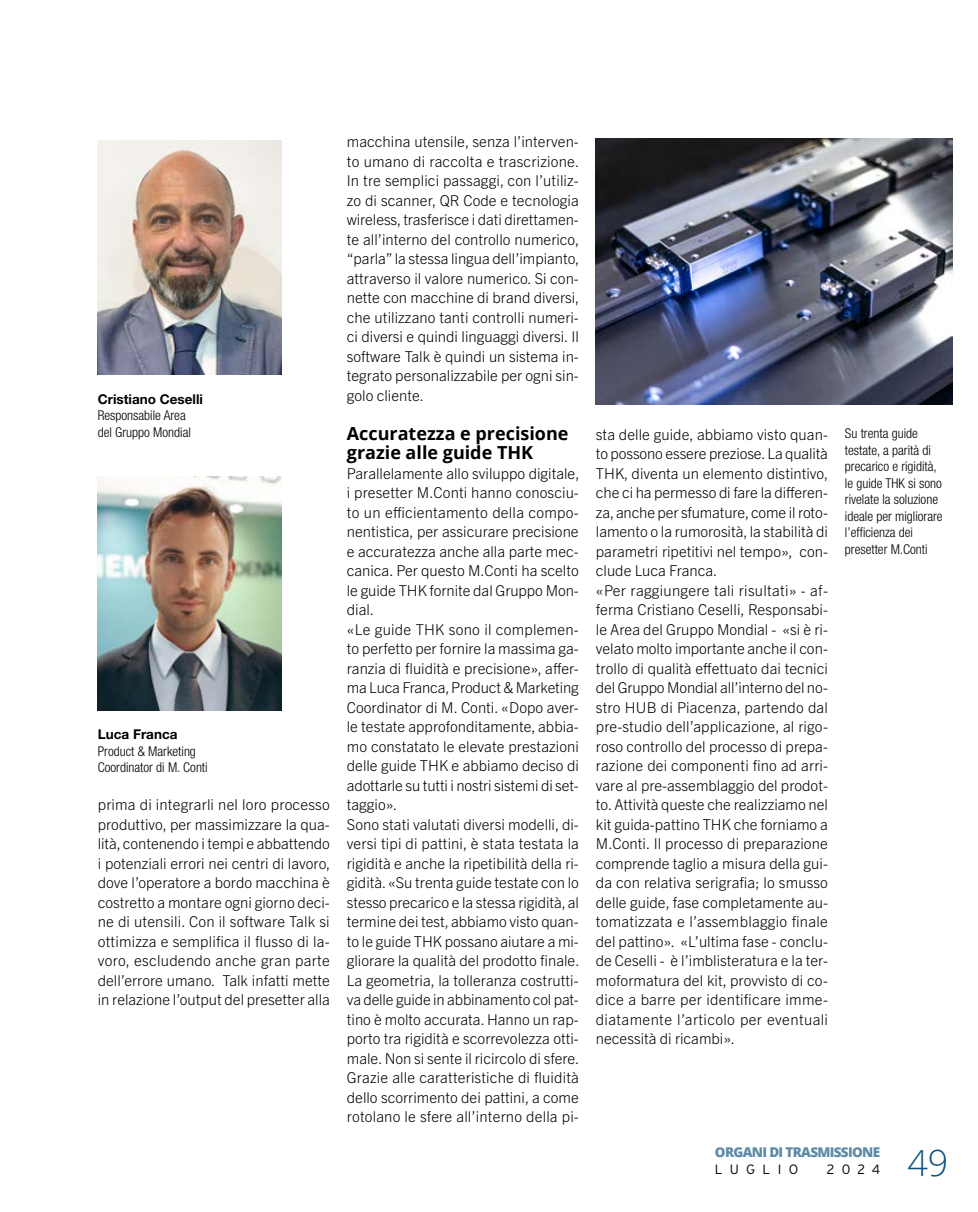
<style>
.page{position:relative;width:978px;height:1212px;background:#fff}
.page>*{position:absolute;margin:0;border:0;box-sizing:border-box;transform-origin:0 0}
.t1{font:300 36px "Open Sans";color:#0c527a}
.OT22_titolino{font:700 18px/19.5px "Open Sans";color:#000}
.OT22_testo{font:300 15px/19.5px "Trade Gothic Next LT Pro";color:#000;text-align:justify}
.OT22_dida_persona_corpo{font:300 condensed 13.5px/16.5px "Helvetica Neue LT Std";color:#000}
.OT22_dida_persona_nome{font:700 13.5px "Helvetica Neue LT Std";color:#000}
.t2{font:800 13.5px "Open Sans";letter-spacing:-.05em;color:#5e8ba8}
.t3{font:300 13.5px "Interstate";letter-spacing:.54em;color:#000}
</style>
<div class="page">
<img style="left:596px;top:139px;width:356px;height:265px">
<img style="left:98px;top:141px;width:183px;height:234px">
<img style="left:98px;top:476px;width:183px;height:234px">
<p class="OT22_dida_persona_nome" style="left:98px;top:391px;width:107px">Cristiano Ceselli</p>
<p class="OT22_dida_persona_corpo" style="left:98px;top:407px;width:95px">Responsabile Area del Gruppo Mondial</p>
<p class="OT22_dida_persona_nome" style="left:98px;top:726px;width:81px">Luca Franca</p>
<p class="OT22_dida_persona_corpo" style="left:98px;top:743px;width:111px">Product &amp; Marketing<br>Coordinator di M. Conti</p>
<p class="OT22_testo" style="left:98px;top:794px;width:234px">prima di integrarli nel loro processo produttivo, per massimizzare la qua&shy;lità, contenendo i tempi e abbattendo i potenziali errori nei centri di lavoro, dove l’operatore a bordo macchina è costretto a montare ogni giorno deci&shy;ne di utensili. Con il software Talk si ottimizza e semplifica il flusso di la&shy;voro, escludendo anche gran parte dell’errore umano. Talk infatti mette in relazione l’output del presetter alla</p>
<p class="OT22_testo" style="left:347px;top:131px;width:234px">macchina utensile, senza l’interven&shy;to umano di raccolta e trascrizione.<br>In tre semplici passaggi, con l’utiliz&shy;zo di scanner, QR Code e tecnologia wireless, trasferisce i dati direttamen&shy;te all’interno del controllo numerico, “parla” la stessa lingua dell’impianto, attraverso il valore numerico. Si con&shy;nette con macchine di brand diversi, che utilizzano tanti controlli numeri&shy;ci diversi e quindi linguaggi diversi. Il software Talk è quindi un sistema in&shy;tegrato personalizzabile per ogni sin&shy;golo cliente.</p>
<p class="OT22_titolino" style="left:347px;top:423px;width:223px">Accuratezza e precisione grazie alle guide THK</p>
<p class="OT22_testo" style="left:347px;top:462px;width:234px">Parallelamente allo sviluppo digitale, i presetter M.Conti hanno conosciu&shy;to un efficientamento della compo&shy;nentistica, per assicurare precisione e accuratezza anche alla parte mec&shy;canica. Per questo M.Conti ha scelto le guide THK fornite dal Gruppo Mon&shy;dial.</p>
<p class="OT22_testo" style="left:347px;top:618px;width:234px">«Le guide THK sono il complemen&shy;to perfetto per fornire la massima ga&shy;ranzia di fluidità e precisione», affer&shy;ma Luca Franca, Product &amp; Marketing Coordinator di M. Conti. «Dopo aver&shy;le testate approfonditamente, abbia&shy;mo constatato le elevate prestazioni delle guide THK e abbiamo deciso di adottarle su tutti i nostri sistemi di set&shy;taggio».</p>
<p class="OT22_testo" style="left:347px;top:813px;width:234px">Sono stati valutati diversi modelli, di&shy;versi tipi di pattini, è stata testata la rigidità e anche la ripetibilità della ri&shy;gidità. «Su trenta guide testate con lo stesso precarico e la stessa rigidità, al termine dei test, abbiamo visto quan&shy;to le guide THK possano aiutare a mi&shy;gliorare la qualità del prodotto finale.<br>La geometria, la tolleranza costrutti&shy;va delle guide in abbinamento col pat&shy;tino è molto accurata. Hanno un rap&shy;porto tra rigidità e scorrevolezza otti&shy;male. Non si sente il ricircolo di sfere.<br>Grazie alle caratteristiche di fluidità dello scorrimento dei pattini, a come rotolano le sfere all’interno della pi-</p>
<p class="OT22_testo" style="left:596px;top:423px;width:234px">sta delle guide, abbiamo visto quan&shy;to possono essere preziose. La qualità THK, diventa un elemento distintivo, che ci ha permesso di fare la differen&shy;za, anche per sfumature, come il roto&shy;lamento o la rumorosità, la stabilità di parametri ripetitivi nel tempo», con&shy;clude Luca Franca.</p>
<p class="OT22_testo" style="left:596px;top:579px;width:234px">«Per raggiungere tali risultati» - af&shy;ferma Cristiano Ceselli, Responsabi&shy;le Area del Gruppo Mondial - «si è ri&shy;velato molto importante anche il con&shy;trollo di qualità effettuato dai tecnici del Gruppo Mondial all’interno del no&shy;stro HUB di Piacenza, partendo dal pre-studio dell’applicazione, al rigo&shy;roso controllo del processo di prepa&shy;razione dei componenti fino ad arri&shy;vare al pre-assemblaggio del prodot&shy;to. Attività queste che realizziamo nel kit guida-pattino THK che forniamo a M.Conti. Il processo di preparazione comprende taglio a misura della gui&shy;da con relativa serigrafia; lo smusso delle guide, fase completamente au&shy;tomatizzata e l’assemblaggio finale del pattino». «L’ultima fase - conclu&shy;de Ceselli - è l’imblisteratura e la ter&shy;moformatura del kit, provvisto di co&shy;dice a barre per identificare imme&shy;diatamente l’articolo per eventuali necessità di ricambi».</p>
<p class="OT22_dida_persona_corpo" style="left:845px;top:425px;width:99px">Su trenta guide testate, a parità di precarico e rigidità, le guide THK si sono rivelate la soluzione ideale per migliorare l’efficienza dei presetter M.Conti</p>
<p class="t2" style="left:715px;top:1142px;width:167px">ORGANI DI TRASMISSIONE</p>
<p class="t3" style="left:715px;top:1161px;width:85px">luglio</p>
<p class="t3" style="left:827px;top:1161px;width:55px">2024</p>
<h1 class="t1" style="left:908px;top:1138px;width:42px">49</h1>
</div>
